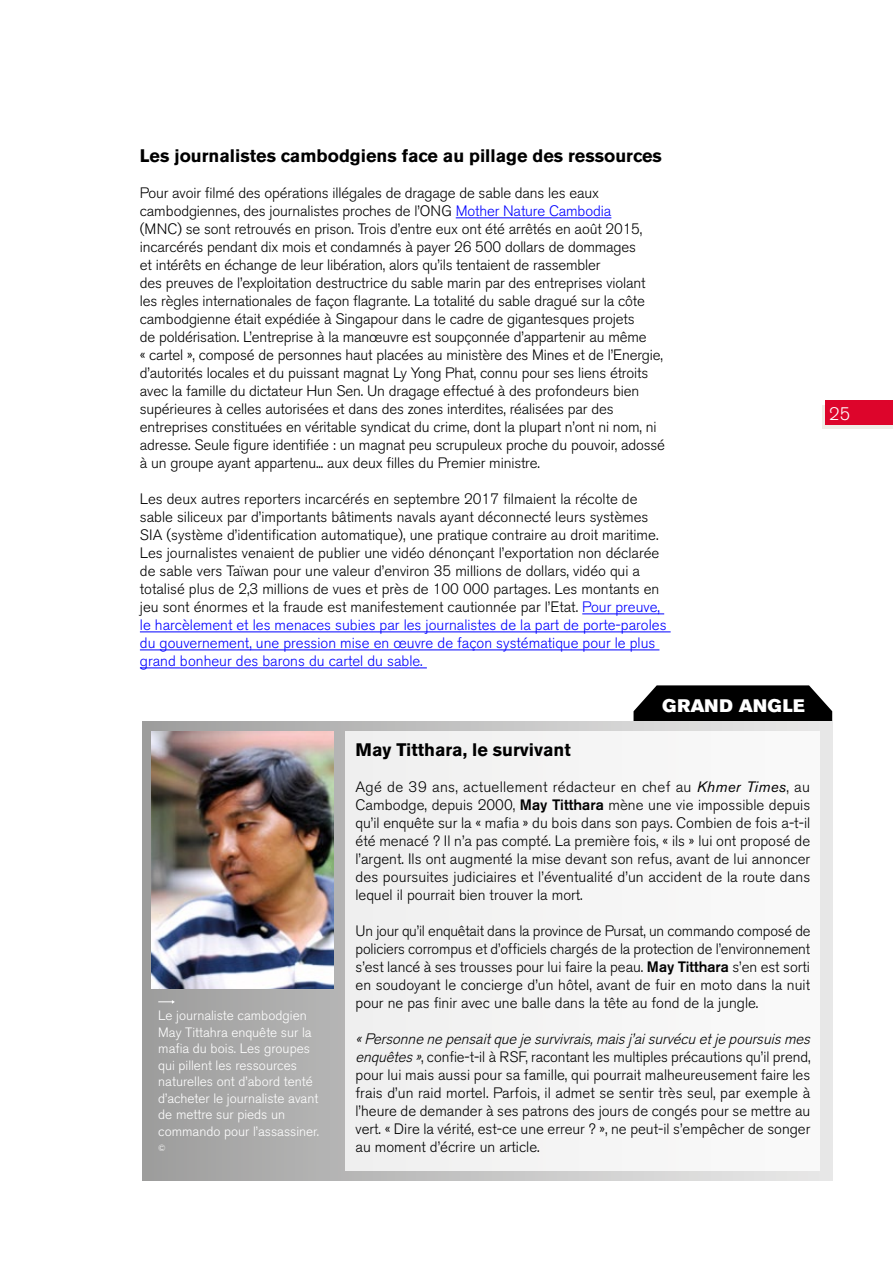
<style>
.page{position:relative;width:893px;height:1263px;background:#fff}
.page>*{position:absolute;margin:0;border:0;box-sizing:border-box;transform-origin:0 0}
.t1{font:700 18px "Akzidenz Grotesk BE";color:#000}
.t2{font:18px "Akzidenz Grotesk BE Super";letter-spacing:.025em;color:#fff}
.t3{font:300 18px "Akzidenz Grotesk BE";color:#fff}
.t4{font:300 15px/18px "Akzidenz Grotesk BE";letter-spacing:-.01em;color:#000}
.t5{font:300 13.5px/16.5px "Akzidenz Grotesk BE";color:#fff}
.t6{font:300 9px "Akzidenz Grotesk BE";color:#fff}
.s1{color:#00f}
.s2{font-weight:400;font-style:italic}
.s3{font-weight:500}
.s4{font-style:italic}
</style>
<div class="page">
<div style="left:822px;top:405px;width:71px;height:24px;background:#f0ede7"></div>
<div style="left:826px;top:401px;width:67px;height:24px;background:#dd052b"></div>
<svg style="left:633px;top:685px;width:199px;height:36px;background:#181818"></svg>
<hr style="left:456px;top:217px;width:155px;height:1px;background:#00f">
<hr style="left:582px;top:613px;width:82px;height:1px;background:#00f">
<hr style="left:140px;top:631px;width:531px;height:1px;background:#00f">
<hr style="left:140px;top:649px;width:519px;height:1px;background:#00f">
<hr style="left:140px;top:667px;width:287px;height:1px;background:#00f">
<div style="left:143px;top:721px;width:689px;height:459px;background:linear-gradient(to right,#9e9e9e,#ebebeb)"></div>
<svg style="left:158px;top:1000px;width:17px;height:4px"></svg>
<img style="left:151px;top:731px;width:182px;height:257px">
<div style="left:345px;top:731px;width:474px;height:439px;background:#f5f5f5"></div>
<p class="t1" style="left:140px;top:146px;width:523px">Les journalistes cambodgiens face au pillage des ressources</p>
<p class="t4" style="left:140px;top:184px;width:527px">Pour avoir filmé des opérations illégales de dragage de sable dans les eaux cambodgiennes, des journalistes proches de l’ONG <span class="s1">Mother Nature Cambodia<br></span>(MNC) se sont retrouvés en prison. Trois d’entre eux ont été arrêtés en août 2015, incarcérés pendant dix mois et condamnés à payer 26 500 dollars de dommages<br>et intérêts en échange de leur libération, alors qu’ils tentaient de rassembler<br>des preuves de l’exploitation destructrice du sable marin par des entreprises violant les règles internationales de façon flagrante. La totalité du sable dragué sur la côte cambodgienne était expédiée à Singapour dans le cadre de gigantesques projets<br>de poldérisation. L’entreprise à la manœuvre est soupçonnée d’appartenir au même<br>« cartel », composé de personnes haut placées au ministère des Mines et de l’Energie, d’autorités locales et du puissant magnat Ly Yong Phat, connu pour ses liens étroits avec la famille du dictateur Hun Sen. Un dragage effectué à des profondeurs bien supérieures à celles autorisées et dans des zones interdites, réalisées par des entreprises constituées en véritable syndicat du crime, dont la plupart n’ont ni nom, ni adresse. Seule figure identifiée : un magnat peu scrupuleux proche du pouvoir, adossé à un groupe ayant appartenu... aux deux filles du Premier ministre.</p>
<p class="t4" style="left:140px;top:490px;width:528px">Les deux autres reporters incarcérés en septembre 2017 filmaient la récolte de sable siliceux par d’importants bâtiments navals ayant déconnecté leurs systèmes SIA (système d’identification automatique), une pratique contraire au droit maritime.<br>Les journalistes venaient de publier une vidéo dénonçant l’exportation non déclarée de sable vers Taïwan pour une valeur d’environ 35 millions de dollars, vidéo qui a totalisé plus de 2,3 millions de vues et près de 100 000 partages. Les montants en jeu sont énormes et la fraude est manifestement cautionnée par l’Etat. <span class="s1">Pour preuve, le harcèlement et les menaces subies par les journalistes de la part de porte-paroles du gouvernement, une pression mise en œuvre de façon systématique pour le plus grand bonheur des barons du cartel du sable.</span></p>
<p class="t5" style="left:158px;top:1008px;width:162px">Le journaliste cambodgien<br>May Tittahra enquête sur la mafia du bois. Les groupes qui pillent les ressources naturelles ont d’abord tenté d’acheter le journaliste avant de mettre sur pieds un commando pour l’assassiner.</p>
<p class="t6" style="left:158px;top:1142px;width:9px">©</p>
<p class="t2" style="left:662px;top:695px;width:144px">GRAND ANGLE</p>
<p class="t1" style="left:356px;top:739px;width:217px">May Titthara, le survivant</p>
<p class="t4" style="left:355px;top:778px;width:456px;text-align:justify">Agé de 39 ans, actuellement rédacteur en chef au <span class="s2">Khmer Times</span>, au Cambodge, depuis 2000, <span class="s3">May Titthara</span> mène une vie impossible depuis qu’il enquête sur la « mafia » du bois dans son pays. Combien de fois a-t-il été menacé ? Il n’a pas compté. La première fois, « ils » lui ont proposé de l’argent. Ils ont augmenté la mise devant son refus, avant de lui annoncer des poursuites judiciaires et l’éventualité d’un accident de la route dans lequel il pourrait bien trouver la mort.</p>
<p class="t4" style="left:356px;top:922px;width:456px;text-align:justify">Un jour qu’il enquêtait dans la province de Pursat, un commando composé de policiers corrompus et d’officiels chargés de la protection de l’environnement s’est lancé à ses trousses pour lui faire la peau. <span class="s3">May Titthara</span> s’en est sorti en soudoyant le concierge d’un hôtel, avant de fuir en moto dans la nuit pour ne pas finir avec une balle dans la tête au fond de la jungle.</p>
<p class="t4" style="left:356px;top:1030px;width:460px"><span class="s4">« Personne ne pensaitque je survivrais,maisj ’aisurvécu etje poursuismes enquêtes»</span>, confie-t-il à RSF, racontant les multiples précautions qu’il prend, pour lui mais aussi pour sa famille, qui pourrait malheureusement faire les frais d’un raid mortel. Parfois, il admet se sentir très seul, par exemple à l’heure de demander à ses patrons des jours de congés pour se mettre au vert. « Dire la vérité, est-ce une erreur ? », ne peut-il s’empêcher de songer au moment d’écrire un article.</p>
<p class="t3" style="left:829px;top:404px;width:22px">25</p>
</div>
